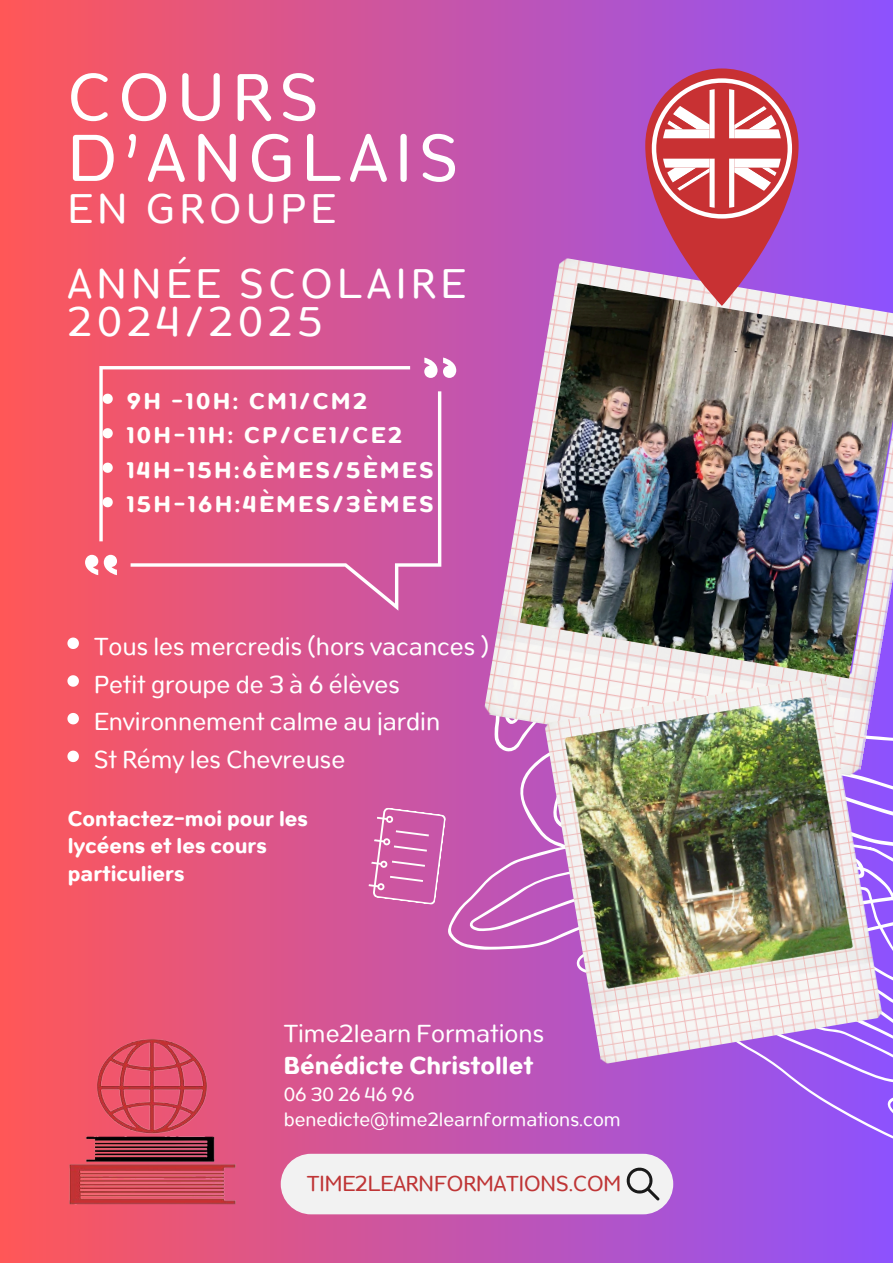
<style>
.page{position:relative;width:893px;height:1263px;background:#fff}
.page>*{position:absolute;margin:0;border:0;box-sizing:border-box;transform-origin:0 0}
.t1{font:72.38px/60.8px "Opun";letter-spacing:.11em;color:#fff}
.t2{font:45.45px/37.7px "Opun";letter-spacing:.11em;color:#fff}
.t3{font:27px "Opun";color:#fff}
.t4{font:700 27px "Opun";color:#fff}
.t5{font:700 24.9px "Opun";letter-spacing:.11em;color:#fffffd}
.t6{font:23.7px "Opun";color:#bf3536}
.t7{font:700 23.25px/27.6px "Opun";color:#fff}
.t8{font:21px "Opun";color:#fff}
</style>
<div class="page">
<div style="left:0;top:0;width:893px;height:1263px;background:linear-gradient(to right,#ff5757,#8d52fe)"></div>
<svg style="left:421px;top:759px;width:472px;height:414px;background:#b458c8"></svg>
<img style="left:68px;top:1037px;width:168px;height:168px">
<img style="left:483px;top:257px;width:410px;height:520px">
<img style="left:544px;top:678px;width:339px;height:386px">
<svg style="left:645px;top:68px;width:153px;height:238px;background:#bb4072"></svg>
<svg style="left:652px;top:78px;width:140px;height:141px"></svg>
<div style="left:656px;top:83px;width:131px;height:131px;background:#c83133;border-radius:50%"></div>
<svg style="left:662px;top:89px;width:119px;height:119px"></svg>
<div style="left:281px;top:1154px;width:392px;height:60px;background:#f2f2f2;border-radius:30px"></div>
<svg style="left:626px;top:1167px;width:33px;height:33px"></svg>
<svg style="left:424px;top:358px;width:13px;height:20px"></svg>
<svg style="left:443px;top:358px;width:13px;height:20px"></svg>
<svg style="left:104px;top:555px;width:13px;height:20px"></svg>
<svg style="left:85px;top:555px;width:13px;height:20px"></svg>
<svg style="left:99px;top:366px;width:311px;height:175px;background:#e86c8e"></svg>
<svg style="left:131px;top:391px;width:310px;height:220px;background:#db598e"></svg>
<svg style="left:368px;top:807px;width:78px;height:98px;background:#d169ad"></svg>
<svg style="left:67px;top:637px;width:12px;height:12px"></svg>
<svg style="left:67px;top:675px;width:12px;height:12px"></svg>
<svg style="left:67px;top:713px;width:12px;height:11px"></svg>
<svg style="left:67px;top:751px;width:12px;height:11px"></svg>
<img style="left:520px;top:283px;width:373px;height:395px">
<svg style="left:103px;top:394px;width:10px;height:10px"></svg>
<svg style="left:103px;top:428px;width:10px;height:10px"></svg>
<svg style="left:103px;top:463px;width:10px;height:10px"></svg>
<svg style="left:103px;top:497px;width:10px;height:10px"></svg>
<p class="t1" style="left:68px;top:65px;width:391px">COURS<br>D’ANGLAIS</p>
<p class="t2" style="left:68px;top:188px;width:269px">EN GROUPE</p>
<p class="t2" style="left:68px;top:263px;width:399px">ANNÉE SCOLAIRE<br>2024/2025</p>
<p class="t5" style="left:127px;top:386px;width:242px">9H -10H: CM1/CM2</p>
<p class="t5" style="left:127px;top:420px;width:277px">10H-11H: CP/CE1/CE2</p>
<p class="t5" style="left:127px;top:455px;width:308px">14H-15H:6ÈMES/5ÈMES</p>
<h5 class="t5" style="left:127px;top:489px;width:308px">15H-16H:4ÈMES/3ÈMES</h5>
<p class="t3" style="left:94px;top:630px;width:396px">Tous les mercredis (hors vacances )</p>
<p class="t3" style="left:94px;top:668px;width:307px">Petit groupe de 3 à 6 élèves</p>
<p class="t3" style="left:94px;top:705px;width:347px">Environnement calme au jardin</p>
<p class="t3" style="left:94px;top:743px;width:253px">St Rémy les Chevreuse</p>
<p class="t7" style="left:68px;top:804px;width:242px">Contactez-moi pour les lycéens et les cours particuliers</p>
<p class="t3" style="left:284px;top:1017px;width:262px">Time2learn Formations</p>
<p class="t4" style="left:284px;top:1049px;width:251px">Bénédicte Christollet</p>
<p class="t8" style="left:284px;top:1081px;width:132px">06 30 26 46 96</p>
<p class="t8" style="left:284px;top:1106px;width:339px">benedicte@time2learnformations.com</p>
<p class="t6" style="left:307px;top:1169px;width:316px">TIME2LEARNFORMATIONS.COM</p>
</div>
